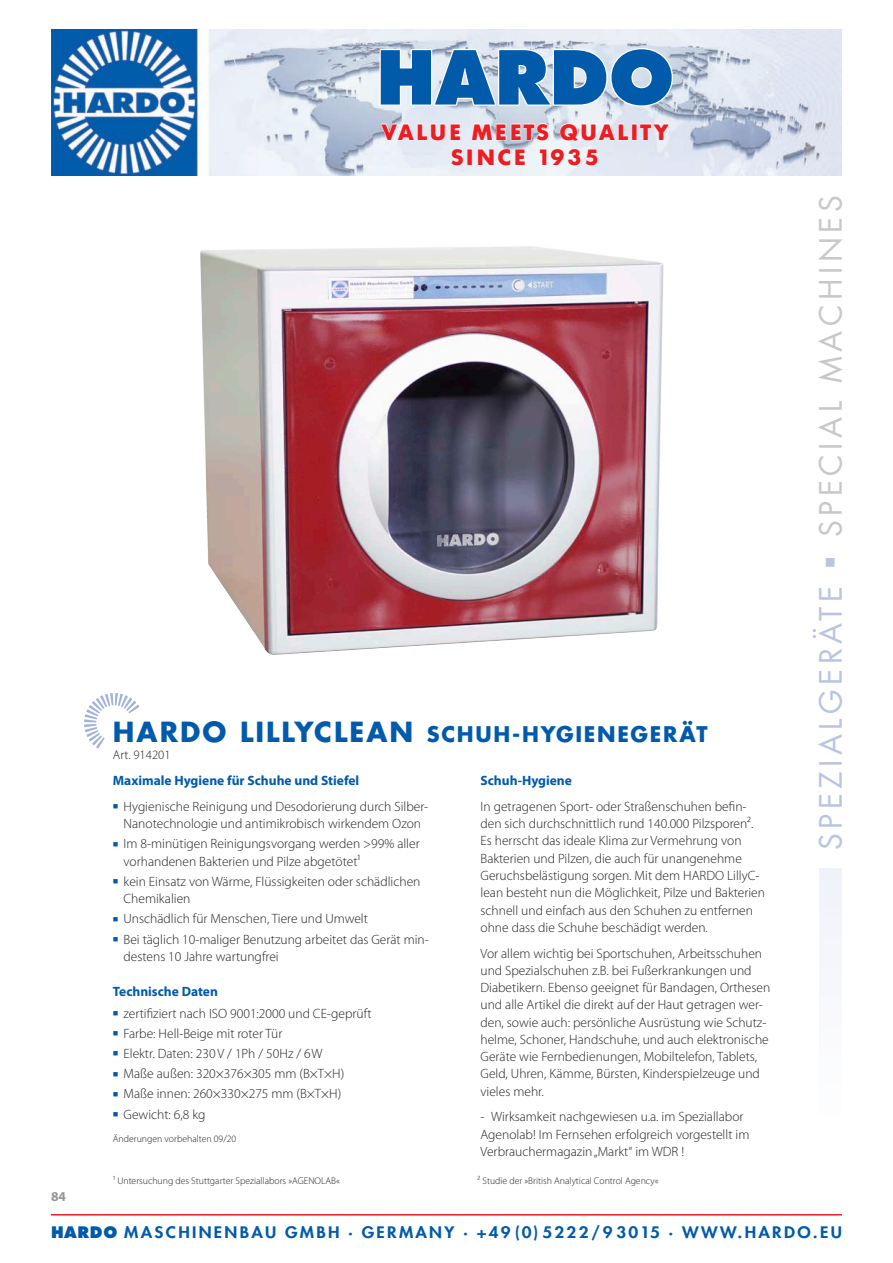
<style>
.page{position:relative;width:893px;height:1263px;background:#fff}
.page>*{position:absolute;margin:0;border:0;box-sizing:border-box;transform-origin:0 0}
.t1{font:800 72.15px "Futura Std";color:#015aaa}
.t2{font:30px "Futura Std";letter-spacing:.15em;color:#c7c8ca}
.t3{font:700 21.9px/25.7px "Futura BQ";letter-spacing:.11em;color:#ee1d23;text-align:center}
.NEU_Headline_Versali{font:700 21px "Futura Std";letter-spacing:.08em;color:#015aaa}
.t4{font:800 15.45px "Futura Std";letter-spacing:.135em;color:#015aaa;scale:1.1 1}
.NEU_Fließ{font:300 13.5px/17.2px "Myriad Pro";color:#231f20}
.NEU_Fließ_Bullets{font:300 13.5px/17.2px "Myriad Pro";color:#231f20}
.NEU_Fließ_fett{font:700 13.5px "Myriad Pro";color:#015aaa}
.Seitenzahl_links{font:700 13.5px "Myriad Pro";color:#939598}
.ArtNr{font:300 12.75px "Myriad Pro";color:#231f20}
.NEU_Unterzeile{font:300 9.75px "Myriad Pro";color:#231f20}
.s1{font-size:27px}
.s2{color:#015aaa}
.s3{color:#bac4e2}
.s4{font-style:inherit}
</style>
<div class="page">
<svg style="left:84px;top:693px;width:56px;height:56px"></svg>
<img style="left:200px;top:246px;width:464px;height:409px">
<img style="left:51px;top:30px;width:791px;height:145px">
<svg style="left:378px;top:47px;width:296px;height:61px"></svg>
<svg style="left:380px;top:123px;width:82px;height:18px"></svg>
<svg style="left:471px;top:123px;width:79px;height:18px"></svg>
<svg style="left:559px;top:122px;width:70px;height:20px"></svg>
<div style="left:632px;top:124px;width:5px;height:16px;border:1px solid #fff"></div>
<svg style="left:639px;top:123px;width:32px;height:18px"></svg>
<svg style="left:450px;top:148px;width:14px;height:19px"></svg>
<div style="left:467px;top:149px;width:6px;height:17px;border:1px solid #fff"></div>
<svg style="left:477px;top:148px;width:49px;height:210px"></svg>
<svg style="left:539px;top:148px;width:60px;height:19px"></svg>
<hr style="left:51px;top:1214px;width:791px;height:1px;background:#ee1d23">
<div style="left:819px;top:868px;width:23px;height:260px;background:#f7f9fc"></div>
<p class="Seitenzahl_links" style="left:51px;top:1189px;width:16px">84</p>
<h1 class="t1" style="left:376px;top:32px;width:299px">HARDO</h1>
<h3 class="t3" style="left:381px;top:119px;width:289px">VALUE MEETS QUALITY<br>SINCE 1935</h3>
<p class="NEU_Headline_Versali" style="left:113px;top:720px;width:596px"><span class="s1">HARDO LILLYCLEAN</span> SCHUH-HYGIENEGERÄT</p>
<p class="ArtNr" style="left:113px;top:748px;width:59px">Art. 914201</p>
<p class="NEU_Fließ_fett" style="left:113px;top:773px;width:248px">Maximale Hygiene für Schuhe und Stiefel</p>
<p class="NEU_Fließ_Bullets" style="left:113px;top:798px;width:317px;text-align:center"><span class="s2">■</span> Hygienische Reinigung und Desodorierung durch Silber-<br>Nanotechnologie und antimikrobisch wirkendem Ozon</p>
<p class="NEU_Fließ_Bullets" style="left:124px;top:835px;width:298px;text-indent:-11px"><span class="s2">■</span> Im 8-minütigen Reinigungsvorgang werden &gt;99% aller vorhandenen Bakterien und Pilze abgetötet¹</p>
<p class="NEU_Fließ_Bullets" style="left:124px;top:873px;width:298px;text-indent:-11px"><span class="s2">■</span> kein Einsatz von Wärme, Flüssigkeiten oder schädlichen<br>Chemikalien</p>
<p class="NEU_Fließ_Bullets" style="left:113px;top:910px;width:257px"><span class="s2">■</span> Unschädlich für Menschen, Tiere und Umwelt</p>
<p class="NEU_Fließ_Bullets" style="left:124px;top:931px;width:307px;text-indent:-11px"><span class="s2">■</span> Bei täglich 10-maliger Benutzung arbeitet das Gerät min&shy;destens 10 Jahre wartungfrei</p>
<p class="NEU_Fließ_fett" style="left:113px;top:984px;width:107px">Technische Daten</p>
<p class="NEU_Fließ_Bullets" style="left:113px;top:1004px;width:260px"><span class="s2">■</span> zertifiziert nach ISO 9001:2000 und CE-geprüft</p>
<p class="NEU_Fließ_Bullets" style="left:113px;top:1025px;width:171px"><span class="s2">■</span> Farbe: Hell-Beige mit roter Tür</p>
<p class="NEU_Fließ_Bullets" style="left:113px;top:1045px;width:211px"><span class="s2">■</span> Elektr. Daten: 230 V / 1Ph / 50Hz / 6W</p>
<p class="NEU_Fließ_Bullets" style="left:113px;top:1065px;width:233px"><span class="s2">■</span> Maße außen: 320×376×305 mm (B×T×H)</p>
<p class="NEU_Fließ_Bullets" style="left:113px;top:1085px;width:230px"><span class="s2">■</span> Maße innen: 260×330×275 mm (B×T×H)</p>
<p class="NEU_Fließ_Bullets" style="left:113px;top:1106px;width:94px"><span class="s2">■</span> Gewicht: 6,8 kg</p>
<p class="NEU_Unterzeile" style="left:113px;top:1133px;width:125px">Änderungen vorbehalten 09/20</p>
<p class="NEU_Fließ_fett" style="left:480px;top:773px;width:93px">Schuh-Hygiene</p>
<p class="NEU_Fließ" style="left:480px;top:798px;width:286px">In getragenen Sport- oder Straßenschuhen befin&shy;den sich durchschnittlich rund 140.000 Pilzsporen².<br>Es herrscht das ideale Klima zur Vermehrung von Bakterien und Pilzen, die auch für unangenehme Geruchsbelästigung sorgen. Mit dem HARDO LillyC&shy;lean besteht nun die Möglichkeit, Pilze und Bakterien schnell und einfach aus den Schuhen zu entfernen ohne dass die Schuhe beschädigt werden.</p>
<p class="NEU_Fließ" style="left:480px;top:945px;width:291px">Vor allem wichtig bei Sportschuhen, Arbeitsschuhen und Spezialschuhen z.B. bei Fußerkrankungen und Diabetikern. Ebenso geeignet für Bandagen, Orthesen und alle Artikel die direkt auf der Haut getragen wer&shy;den, sowie auch: persönliche Ausrüstung wie Schutz&shy;helme, Schoner, Handschuhe, und auch elektronische Geräte wie Fernbedienungen, Mobiltelefon, Tablets, Geld, Uhren, Kämme, Bürsten, Kinderspielzeuge und vieles mehr.</p>
<p class="NEU_Fließ" style="left:480px;top:1108px;width:270px">- Wirksamkeit nachgewiesen u.a. im Speziallabor<br>Agenolab! Im Fernsehen erfolgreich vorgestellt im<br>Verbrauchermagazin „Markt“ im WDR !</p>
<p class="NEU_Unterzeile" style="left:113px;top:1175px;width:228px">¹ Untersuchung des Stuttgarter Speziallabors »AGENOLAB«</p>
<p class="NEU_Unterzeile" style="left:478px;top:1175px;width:182px">² Studie der »British Analytical Control Agency«</p>
<h2 class="t2" style="left:812px;top:850px;width:656px;rotate:-90deg"><span class="s3">SPEZIALGERÄTE</span> <sup>■</sup> SPECIAL MACHINES</h2>
<p class="t4" style="left:51px;top:1222px;width:720px"><span class="s4">HARDO</span> MASCHINENBAU GMBH · GERMANY · +49(0)5222/93015 · WWW.HARDO.EU</p>
</div>
